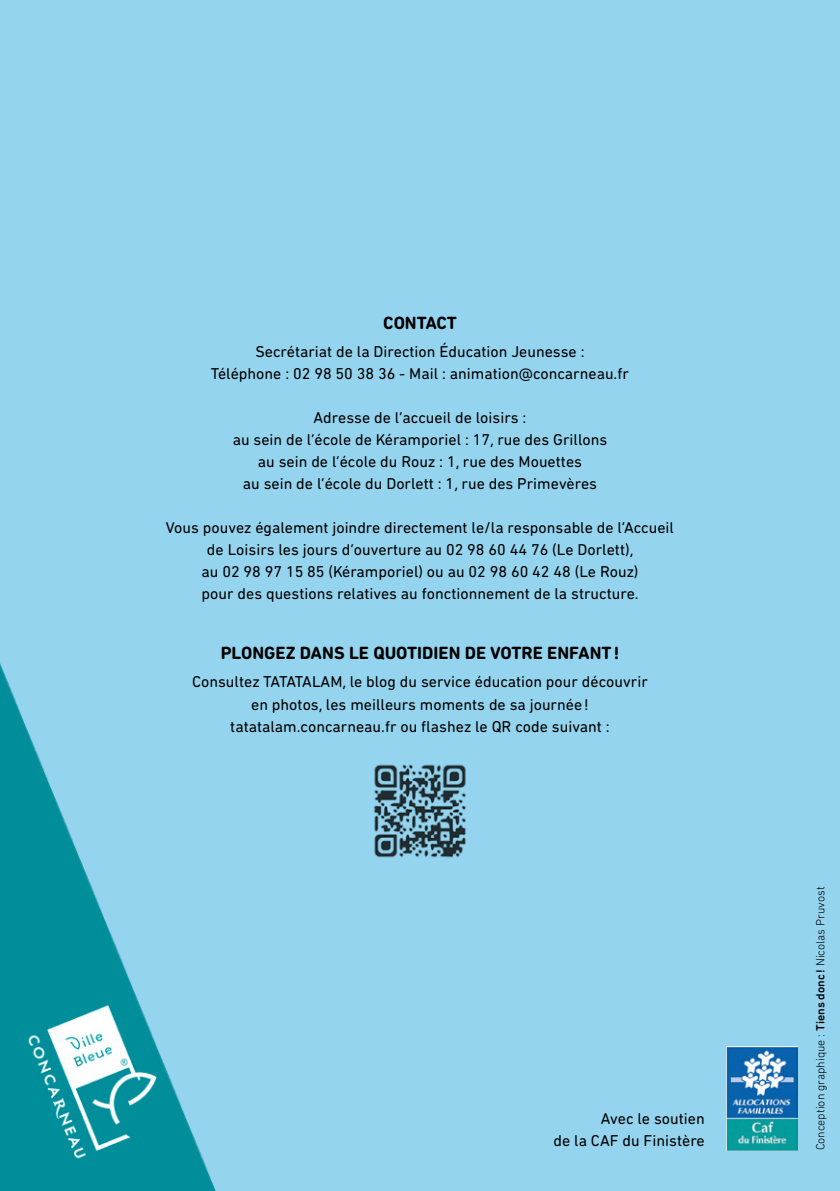
<style>
.page{position:relative;width:840px;height:1191px;background:#fff}
.page>*{position:absolute;margin:0;border:0;box-sizing:border-box;transform-origin:0 0}
.Texte{font:700 18px "DIN Next Rounded LT Pro";color:#000}
.Texte-2{font:16px "DIN Next Rounded LT Pro";color:#000}
.t1{font:300 12px "DIN Next Rounded LT Pro";color:#000}
.s1{font-weight:500}
</style>
<div class="page">
<div style="left:0;top:0;width:839px;height:1191px;background:#94d4ee"></div>
<img style="left:373px;top:764px;width:93px;height:94px">
<img style="left:726px;top:1047px;width:71px;height:103px">
<img style="left:0;top:663px;width:216px;height:528px">
<p class="Texte" style="left:383px;top:313px;width:75px">CONTACT</p>
<p class="Texte-2" style="left:255px;top:343px;width:330px">Secrétariat de la Direction Éducation Jeunesse :</p>
<p class="Texte-2" style="left:211px;top:365px;width:419px">Téléphone : 02 98 50 38 36 - Mail : animation@concarneau.fr</p>
<p class="Texte-2" style="left:313px;top:409px;width:214px">Adresse de l’accueil de loisirs :</p>
<p class="Texte-2" style="left:232px;top:431px;width:376px">au sein de l’école de Kéramporiel : 17, rue des Grillons</p>
<p class="Texte-2" style="left:258px;top:453px;width:325px">au sein de l’école du Rouz : 1, rue des Mouettes</p>
<p class="Texte-2" style="left:243px;top:475px;width:355px">au sein de l’école du Dorlett : 1, rue des Primevères</p>
<p class="Texte-2" style="left:166px;top:519px;width:509px">Vous pouvez également joindre directement le/la responsable de l’Accueil</p>
<p class="Texte-2" style="left:207px;top:541px;width:427px">de Loisirs les jours d’ouverture au 02 98 60 44 76 (Le Dorlett),</p>
<p class="Texte-2" style="left:201px;top:563px;width:438px">au 02 98 97 15 85 (Kéramporiel) ou au 02 98 60 42 48 (Le Rouz)</p>
<p class="Texte-2" style="left:201px;top:585px;width:438px">pour des questions relatives au fonctionnement de la structure.</p>
<p class="Texte" style="left:220px;top:643px;width:400px">PLONGEZ DANS LE QUOTIDIEN DE VOTRE ENFANT!</p>
<p class="Texte-2" style="left:192px;top:673px;width:457px">Consultez TATATALAM, le blog du service éducation pour découvrir</p>
<p class="Texte-2" style="left:251px;top:695px;width:339px">en photos, les meilleurs moments de sa journée!</p>
<p class="Texte-2" style="left:230px;top:717px;width:381px">tatatalam.concarneau.fr ou flashez le QR code suivant :</p>
<p class="Texte-2" style="left:600px;top:1108px;width:105px">Avec le soutien</p>
<p class="Texte-2" style="left:553px;top:1130px;width:152px">de la CAF du Finistère</p>
<p class="t1" style="left:813px;top:1150px;width:265px;rotate:-90deg">Conception graphique : <span class="s1">Tiens donc !</span> Nicolas Pruvost</p>
</div>
